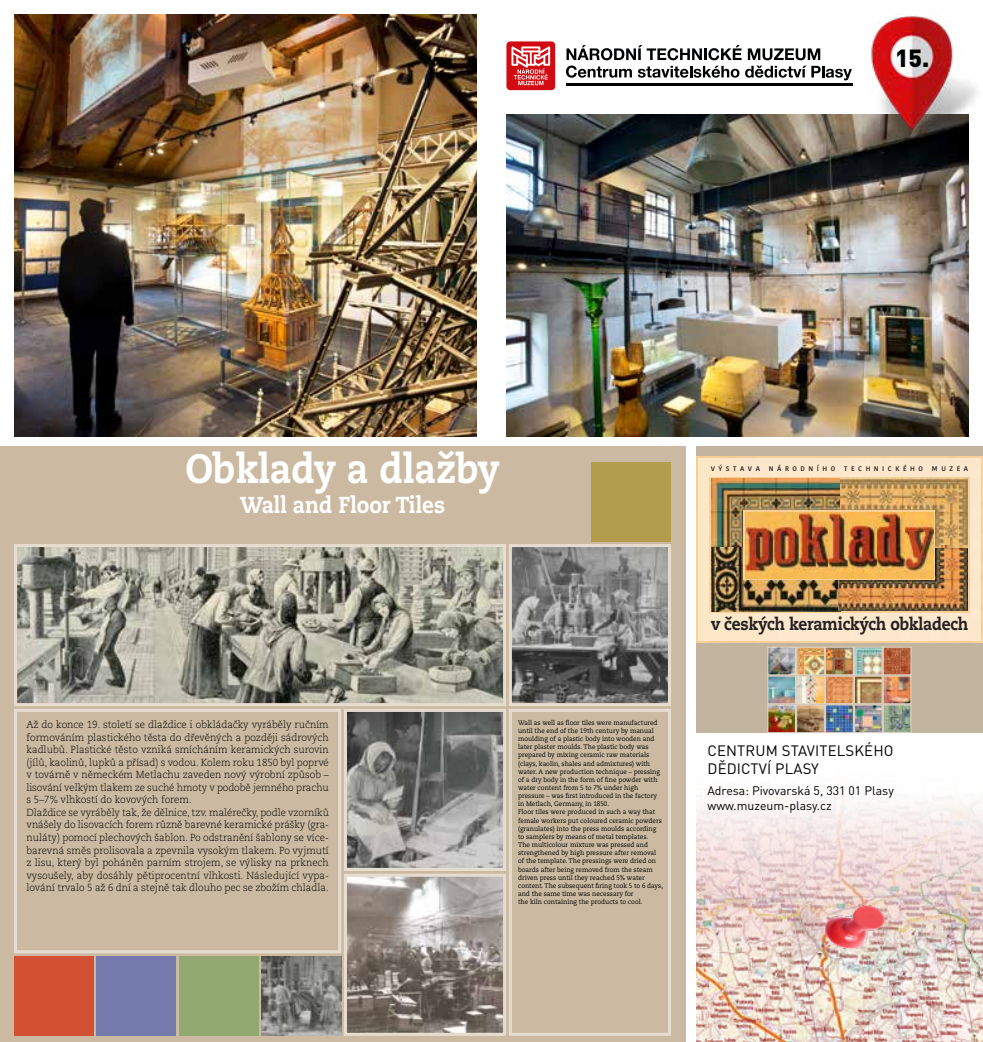
<style>
.page{position:relative;width:983px;height:1042px;background:#fff}
.page>*{position:absolute;margin:0;border:0;box-sizing:border-box;transform-origin:0 0}
.t1{font:800 40.95px "Caecilia OT";color:#fff;scale:.89 1}
.t2{font:900 24.5px "DIN Pro";color:#000}
.t3{font:800 23.1px "Caecilia OT";color:#fff;scale:.89 1}
.t4{font:800 17.32px "Caecilia OT";letter-spacing:-.015em;color:#232122;scale:.89 1}
.t5{font:14.88px/17.8px "DIN Pro";letter-spacing:.01em;color:#000}
.t6{font:12.25px/14.7px "DIN Pro";color:#000}
.t7{font:300 10.33px/12.6px "Caecilia OT";color:#000;scale:.95 1}
.t8{font:8.22px "Caecilia OT";color:#232122;scale:.95 1}
.t9{font:6.65px/8.2px "Caecilia OT";color:#000;scale:.95 1}
.t10{font:500 6.65px "Kohinoor Devanagari";letter-spacing:.53em;color:#232122}
.t11{font:500 5.6px "Kohinoor Devanagari";color:#232122}
.t12{font:300 1.75px "Univers CE";letter-spacing:.25em;color:#232122}
</style>
<div class="page">
<img style="left:15px;top:15px;width:461px;height:421px">
<img style="left:506px;top:114px;width:461px;height:322px">
<div style="left:696px;top:446px;width:286px;height:287px;background:#c2b49e"></div>
<img style="left:827px;top:678px;width:24px;height:24px">
<div style="left:825px;top:676px;width:28px;height:28px;border:1px solid #e0d5c8"></div>
<img style="left:855px;top:678px;width:25px;height:24px">
<div style="left:853px;top:676px;width:29px;height:28px;border:1px solid #e0d5c8"></div>
<img style="left:884px;top:678px;width:25px;height:24px">
<div style="left:882px;top:676px;width:29px;height:28px;border:1px solid #e0d5c8"></div>
<img style="left:798px;top:678px;width:24px;height:24px">
<div style="left:796px;top:676px;width:28px;height:28px;border:1px solid #e0d5c8"></div>
<img style="left:769px;top:678px;width:24px;height:24px">
<div style="left:767px;top:676px;width:28px;height:28px;border:1px solid #e0d5c8"></div>
<img style="left:827px;top:649px;width:24px;height:24px">
<div style="left:825px;top:647px;width:28px;height:28px;border:1px solid #e0d5c8"></div>
<img style="left:855px;top:649px;width:25px;height:24px">
<div style="left:853px;top:647px;width:29px;height:28px;border:1px solid #e0d5c8"></div>
<img style="left:884px;top:649px;width:25px;height:17px">
<svg style="left:884px;top:666px;width:7px;height:7px"></svg>
<img style="left:891px;top:666px;width:18px;height:7px">
<div style="left:882px;top:647px;width:29px;height:28px;border:1px solid #e0d5c8"></div>
<img style="left:798px;top:649px;width:24px;height:24px">
<div style="left:796px;top:647px;width:28px;height:28px;border:1px solid #e0d5c8"></div>
<img style="left:769px;top:649px;width:24px;height:24px">
<div style="left:767px;top:647px;width:28px;height:28px;border:1px solid #e0d5c8"></div>
<img style="left:827px;top:706px;width:24px;height:25px">
<div style="left:825px;top:704px;width:28px;height:29px;border:1px solid #e0d5c8"></div>
<img style="left:855px;top:706px;width:25px;height:25px">
<div style="left:853px;top:704px;width:29px;height:29px;border:1px solid #e0d5c8"></div>
<img style="left:884px;top:706px;width:25px;height:18px">
<img style="left:884px;top:724px;width:17px;height:7px">
<svg style="left:901px;top:724px;width:8px;height:7px"></svg>
<div style="left:882px;top:704px;width:29px;height:29px;border:1px solid #e0d5c8"></div>
<img style="left:798px;top:706px;width:24px;height:25px">
<div style="left:796px;top:704px;width:28px;height:29px;border:1px solid #e0d5c8"></div>
<svg style="left:769px;top:706px;width:24px;height:25px"></svg>
<div style="left:767px;top:704px;width:28px;height:29px;border:1px solid #e0d5c8"></div>
<img style="left:696px;top:457px;width:285px;height:186px">
<div style="left:698px;top:459px;width:281px;height:181px;background:#fce7cc"></div>
<img style="left:709px;top:477px;width:259px;height:135px">
<img style="left:711px;top:547px;width:129px;height:64px">
<img style="left:838px;top:548px;width:128px;height:62px">
<img style="left:711px;top:478px;width:256px;height:68px">
<img style="left:934px;top:546px;width:33px;height:1px">
<img style="left:743px;top:511px;width:191px;height:69px">
<img style="left:745px;top:512px;width:188px;height:66px">
<div style="left:0;top:446px;width:685px;height:596px;background:#cbbaa1"></div>
<img style="left:18px;top:548px;width:484px;height:154px">
<div style="left:14px;top:544px;width:492px;height:162px;border:3px solid #e6dccf"></div>
<div style="left:14px;top:956px;width:80px;height:80px;background:#d35133"></div>
<div style="left:96px;top:956px;width:80px;height:80px;background:#757aad"></div>
<div style="left:179px;top:956px;width:80px;height:80px;background:#91a970"></div>
<img style="left:261px;top:956px;width:80px;height:80px">
<img style="left:512px;top:548px;width:155px;height:154px">
<div style="left:508px;top:544px;width:163px;height:162px;border:3px solid #e6dccf"></div>
<img style="left:348px;top:877px;width:154px;height:155px">
<div style="left:344px;top:873px;width:162px;height:163px;border:3px solid #e6dccf"></div>
<div style="left:508px;top:709px;width:163px;height:327px;border:3px solid #e6dccf"></div>
<img style="left:348px;top:713px;width:154px;height:154px">
<div style="left:344px;top:709px;width:162px;height:162px;border:3px solid #e6dccf"></div>
<div style="left:14px;top:709px;width:327px;height:244px;border:3px solid #e6dccf"></div>
<div style="left:591px;top:462px;width:80px;height:79px;background:#b29d4c"></div>
<img style="left:850px;top:11px;width:127px;height:140px">
<svg style="left:566px;top:45px;width:175px;height:15px"></svg>
<svg style="left:747px;top:48px;width:73px;height:12px"></svg>
<svg style="left:566px;top:66px;width:65px;height:12px"></svg>
<svg style="left:637px;top:66px;width:102px;height:12px"></svg>
<svg style="left:745px;top:66px;width:106px;height:14px"></svg>
<hr style="left:566px;top:83px;width:286px;height:2px;background:#010203">
<div style="left:506px;top:41px;width:49px;height:49px;background:#d20a11;border-radius:4px"></div>
<svg style="left:511px;top:46px;width:39px;height:39px"></svg>
<img style="left:696px;top:795px;width:286px;height:247px">
<h2 class="t2" style="left:894px;top:41px;width:36px">15.</h2>
<h1 class="t1" style="left:185px;top:440px;width:354px">Obklady a dlažby</h1>
<h3 class="t3" style="left:240px;top:488px;width:232px">Wall and Floor Tiles</h3>
<p class="t10" style="left:710px;top:465px;width:51px">VÝSTAVA</p>
<p class="t10" style="left:768px;top:465px;width:68px">NÁRODNÍHO</p>
<p class="t10" style="left:844px;top:465px;width:80px">TECHNICKÉHO</p>
<p class="t10" style="left:931px;top:465px;width:38px">MUZEA</p>
<p class="t7" style="left:26px;top:718px;width:320px">Až do konce 19. století se dlaždice i obkládačky vyráběly ručním formováním plastického těsta do dřevěných a později sádrových kadlubů. Plastické těsto vzniká smícháním keramických surovin (jílů, kaolinů, lupků a přísad) s vodou. Kolem roku 1850 byl poprvé v továrně v německém Metlachu zaveden nový výrobní způsob – lisování velkým tlakem ze suché hmoty v podobě jemného prachu s 5–7% vlhkostí do kovových forem.<br>Dlaždice se vyráběly tak, že dělnice, tzv. malérečky, podle vzorníků vnášely do lisovacích forem různě barevné keramické prášky (gra&shy;nuláty) pomocí plechových šablon. Po odstranění šablony se více&shy;barevná směs prolisovala a zpevnila vysokým tlakem. Po vyjmutí z lisu, který byl poháněn parním strojem, se výlisky na prknech vysoušely, aby dosáhly pětiprocentní vlhkosti. Následující vypa&shy;lování trvalo 5 až 6 dní a stejně tak dlouho pec se zbožím chladla.</p>
<p class="t9" style="left:518px;top:718px;width:154px">Wall as well as floor tiles were manufactured until the end of the 19th century by manual moulding of a plastic body into wooden and later plaster moulds. The plastic body was prepared by mixing ceramic raw materials (clays, kaolin, shales and admixtures) with water. A new production technique – pressing of a dry body in the form of fine powder with water content from 5 to 7% under high pressure – was first introduced in the factory in Metlach, Germany, in 1850.<br>Floor tiles were produced in such a way that female workers put coloured ceramic powders (granulates) into the press moulds according to samplers by means of metal templates.<br>The multicolour mixture was pressed and strengthened by high pressure after removal of the template. The pressings were dried on boards after being removed from the steam driven press until they reached 5% water content. The subsequent firing took 5 to 6 days, and the same time was necessary for<br>the kiln containing the products to cool.</p>
<h3 class="t4" style="left:710px;top:612px;width:290px">v českých keramických obkladech</h3>
<h3 class="t5" style="left:707px;top:741px;width:187px">CENTRUM STAVITELSKÉHO<br>DĚDICTVÍ PLASY</h3>
<h3 class="t6" style="left:707px;top:783px;width:188px">Adresa: Pivovarská 5, 331 01 Plasy www.muzeum-plasy.cz</h3>
<p class="t11" style="left:696px;top:788px;width:33px">www.ntm.cz</p>
<p class="t8" style="left:803px;top:785px;width:77px">Pivovarská 5, Plasy</p>
<p class="t12" style="left:768px;top:809px;width:21px">VE SPOLUPRÁCI</p>
<p class="t12" style="left:810px;top:809px;width:18px">PARTNER NTM</p>
</div>
